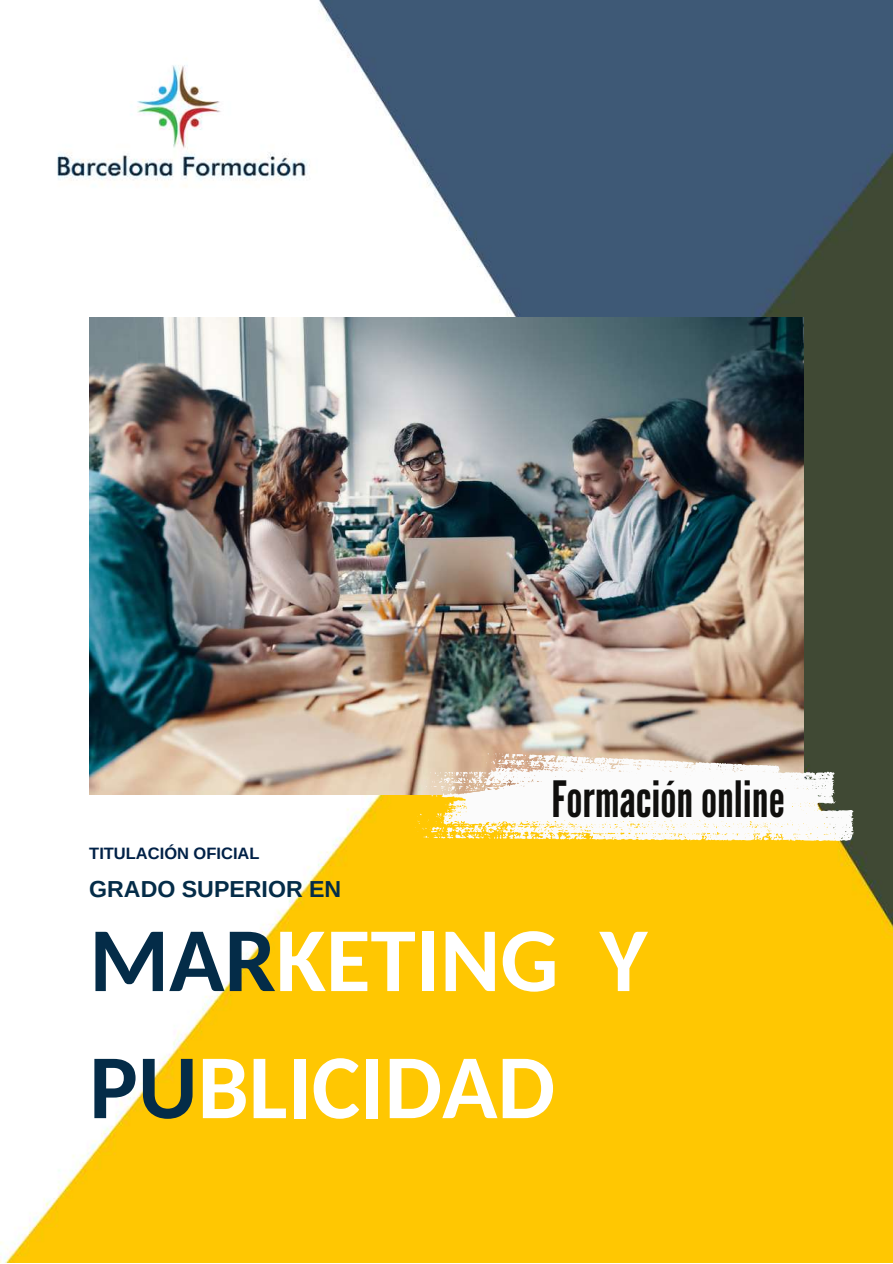
<style>
.page{position:relative;width:893px;height:1264px;background:#fff}
.page>*{position:absolute;margin:0;border:0;box-sizing:border-box;transform-origin:0 0}
.t1{font:700 91.35px/127.1px "Carlito";color:#fff}
.t2{font:49.95px "League Gothic";color:#100f0d}
.t3{font:700 23.1px "Arimo";color:#042c48}
.t4{font:700 16.5px "Arimo";color:#002147}
.s1{color:#042c48}
</style>
<div class="page">
<img style="left:0;top:0;width:892px;height:1262px">
<img style="left:89px;top:317px;width:714px;height:477px">
<svg style="left:414px;top:750px;width:442px;height:99px"></svg>
<p class="t4" style="left:89px;top:843px;width:172px">TITULACIÓN OFICIAL</p>
<p class="t2" style="left:551px;top:770px;width:235px">Formaciónonline</p>
<p class="t3" style="left:89px;top:876px;width:253px">GRADO SUPERIOR EN</p>
<p class="t1" style="left:89px;top:904px;width:559px"><span class="s1">MAR</span>KETING Y<br><span class="s1">PU</span>BLICIDAD</p>
</div>
